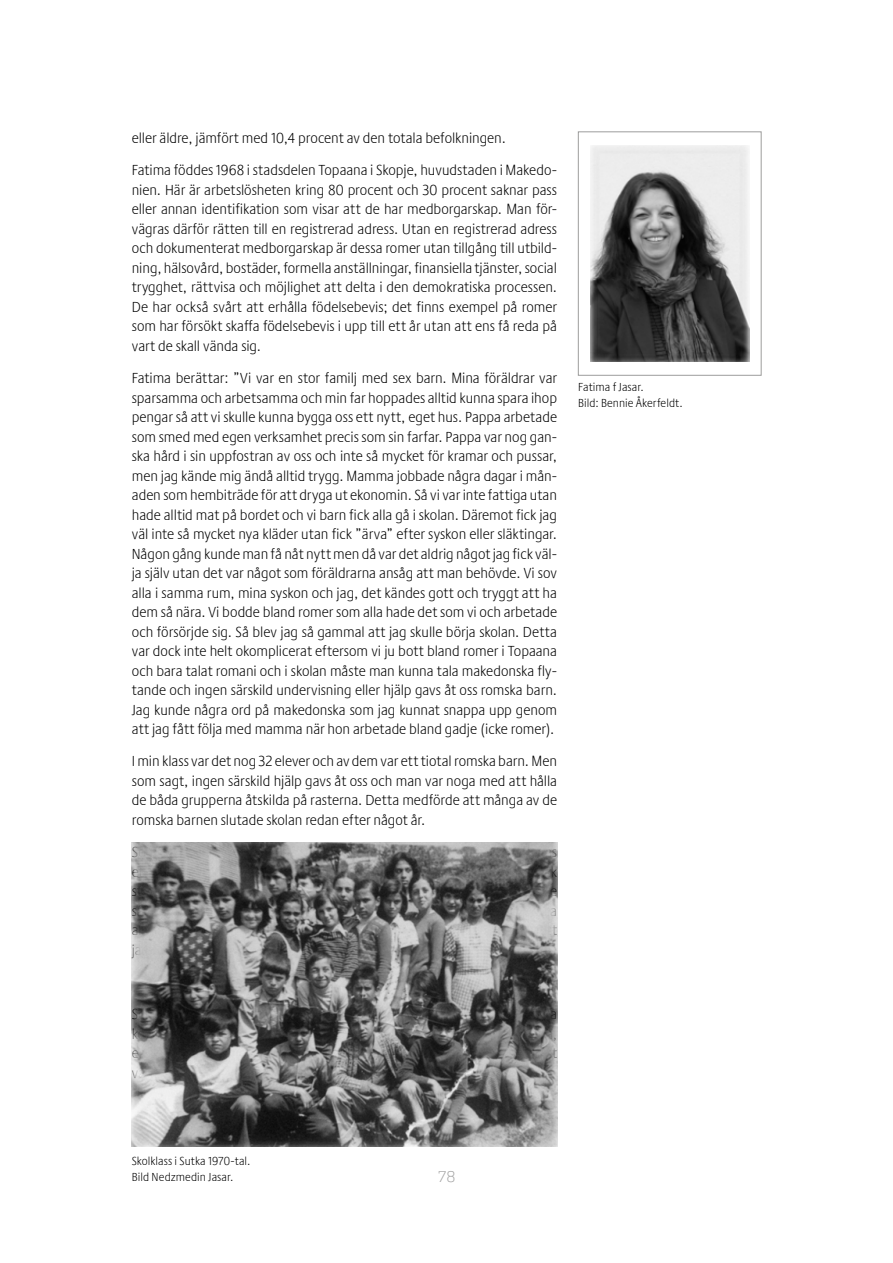
<style>
.page{position:relative;width:893px;height:1263px;background:#fff}
.page>*{position:absolute;margin:0;border:0;box-sizing:border-box;transform-origin:0 0}
.t1{font:300 condensed 15px/19.5px "Praxis Next";color:#000;text-align:justify}
.t2{font:300 15px "Scene Pro";color:#9d9d9d}
.t3{font:300 condensed 12px/16.5px "Praxis Next";letter-spacing:.005em;color:#000}
</style>
<div class="page">
<img style="left:590px;top:146px;width:159px;height:216px">
<img style="left:132px;top:842px;width:425px;height:304px">
<p class="t1" style="left:132px;top:121px;width:427px;line-height:32.2px">eller äldre, jämfört med 10,4 procent av den totala befolkningen.<br>Fatima föddes 1968 i stadsdelen Topaana i Skopje, huvudstaden i Makedo-</p>
<p class="t1" style="left:132px;top:180px;width:427px">nien. Här är arbetslösheten kring 80 procent och 30 procent saknar pass eller annan identifikation som visar att de har medborgarskap. Man för&shy;vägras därför rätten till en registrerad adress. Utan en registrerad adress och dokumenterat medborgarskap är dessa romer utan tillgång till utbild&shy;ning, hälsovård, bostäder, formella anställningar, finansiella tjänster, social trygghet, rättvisa och möjlighet att delta i den demokratiska processen.<br>De har också svårt att erhålla födelsebevis; det finns exempel på romer som har försökt skaffa födelsebevis i upp till ett år utan att ens få reda på vart de skall vända sig.</p>
<p class="t1" style="left:132px;top:368px;width:427px">Fatima berättar: ”Vi var en stor familj med sex barn. Mina föräldrar var sparsamma och arbetsamma och min far hoppades alltid kunna spara ihop pengar så att vi skulle kunna bygga oss ett nytt, eget hus. Pappa arbetade som smed med egen verksamhet precis som sin farfar. Pappa var nog gan&shy;ska hård i sin uppfostran av oss och inte så mycket för kramar och pussar, men jag kände mig ändå alltid trygg. Mamma jobbade några dagar i mån&shy;aden som hembiträde för att dryga ut ekonomin. Så vi var inte fattiga utan hade alltid mat på bordet och vi barn fick alla gå i skolan. Däremot fick jag väl inte så mycket nya kläder utan fick ”ärva” efter syskon eller släktingar.<br>Någon gång kunde man få nåt nytt men då var det aldrig något jag fick väl&shy;ja själv utan det var något som föräldrarna ansåg att man behövde. Vi sov alla i samma rum, mina syskon och jag, det kändes gott och tryggt att ha dem så nära. Vi bodde bland romer som alla hade det som vi och arbetade och försörjde sig. Så blev jag så gammal att jag skulle börja skolan. Detta var dock inte helt okomplicerat eftersom vi ju bott bland romer i Topaana och bara talat romani och i skolan måste man kunna tala makedonska fly&shy;tande och ingen särskild undervisning eller hjälp gavs åt oss romska barn.<br>Jag kunde några ord på makedonska som jag kunnat snappa upp genom att jag fått följa med mamma när hon arbetade bland gadje (icke romer).</p>
<p class="t1" style="left:132px;top:751px;width:427px">I min klass var det nog 32 elever och av dem var ett tiotal romska barn. Men som sagt, ingen särskild hjälp gavs åt oss och man var noga med att hålla de båda grupperna åtskilda på rasterna. Detta medförde att många av de romska barnen slutade skolan redan efter något år.</p>
<p class="t3" style="left:578px;top:378px;width:106px">Fatima f Jasar.<br>Bild: Bennie Åkerfeldt.</p>
<p class="t3" style="left:132px;top:1152px;width:120px">Skolklass i Sutka 1970-tal.<br>Bild Nedzmedin Jasar.</p>
<p class="t2" style="left:438px;top:1168px;width:19px">78</p>
</div>
